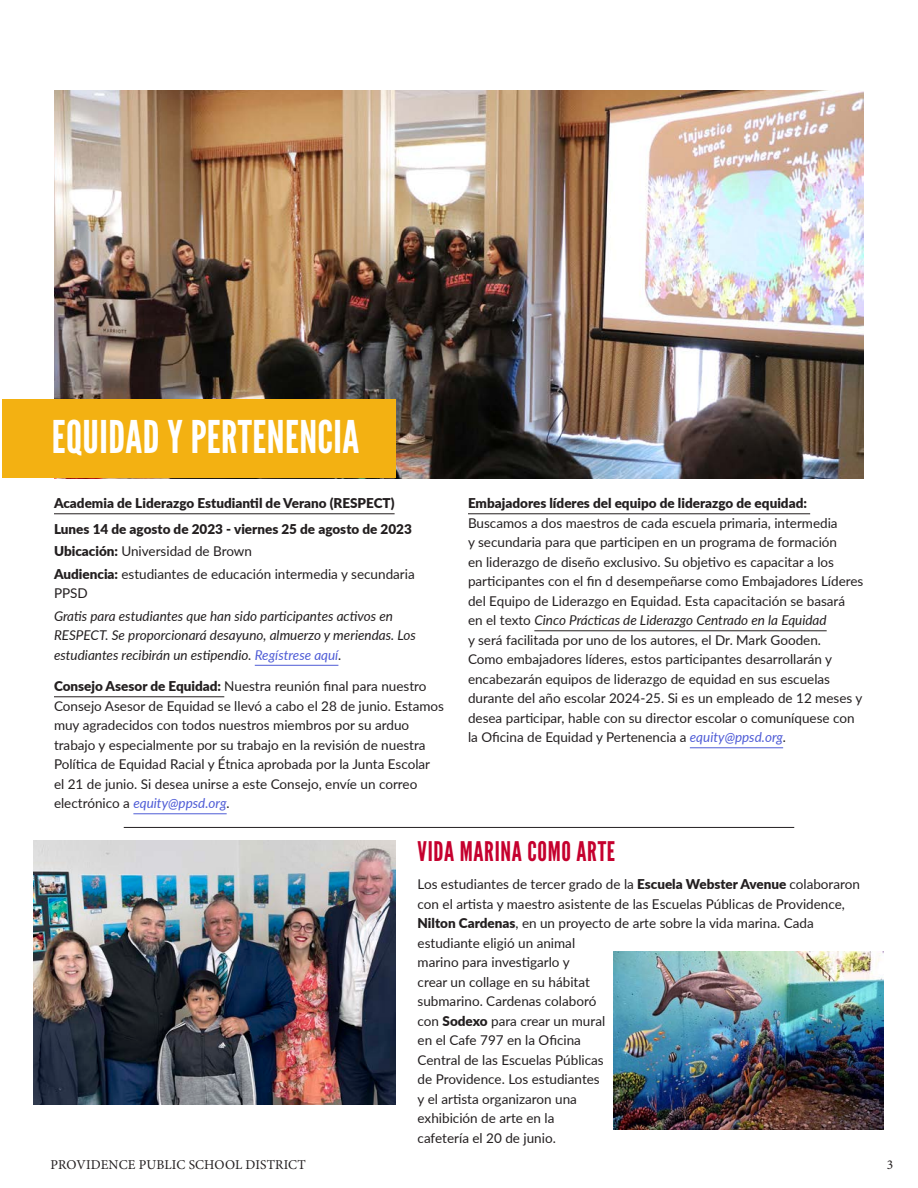
<style>
.page{position:relative;width:918px;height:1188px;background:#fff}
.page>*{position:absolute;margin:0;border:0;box-sizing:border-box;transform-origin:0 0}
.t1{font:45px "League Gothic";letter-spacing:.01em;color:#fff}
.t2{font:27px "League Gothic";letter-spacing:.025em;color:#c5002e}
.t3{font:13.5px/19.5px "Lato";color:#231f20}
.t4{font:italic 13.5px/19.5px "Lato";color:#231f20}
.t5{font:900 13.5px "Lato";color:#231f20}
.t6{font:13.5px "Minion Pro";letter-spacing:.01em;color:#231f20}
.s1{font-weight:900}
.s2{color:#4f5cd6}
.s3{font-style:italic;color:#4f5cd6}
.s4{font-style:italic}
</style>
<div class="page">
<img style="left:54px;top:90px;width:810px;height:388px">
<div style="left:2px;top:400px;width:394px;height:78px;background:#f3b112"></div>
<hr style="left:54px;top:513px;width:341px;height:1px;background:#231f20">
<hr style="left:255px;top:665px;width:83px;height:1px;background:#4f5cd6">
<hr style="left:54px;top:696px;width:170px;height:1px;background:#231f20">
<hr style="left:133px;top:813px;width:94px;height:1px;background:#4f5cd6">
<hr style="left:468px;top:513px;width:342px;height:1px;background:#231f20">
<hr style="left:534px;top:630px;width:293px;height:1px;background:#231f20">
<hr style="left:690px;top:747px;width:93px;height:1px;background:#4f5cd6">
<hr style="left:124px;top:827px;width:670px;height:1px;background:#231f20">
<img style="left:33px;top:841px;width:363px;height:264px">
<img style="left:614px;top:952px;width:269px;height:177px">
<p class="t1" style="left:52px;top:411px;width:309px">EQUIDAD Y PERTENENCIA</p>
<p class="t5" style="left:54px;top:493px;width:342px">Academia de Liderazgo Estudiantil de Verano (RESPECT)</p>
<p class="t5" style="left:54px;top:519px;width:359px">Lunes 14 de agosto de 2023 - viernes 25 de agosto de 2023</p>
<p class="t3" style="left:54px;top:541px;width:200px"><span class="s1">Ubicación:</span> Universidad de Brown</p>
<p class="t3" style="left:54px;top:564px;width:362px"><span class="s1">Audiencia:</span> estudiantes de educación intermedia y secundaria<br>PPSD</p>
<p class="t4" style="left:54px;top:606px;width:363px">Gratis para estudiantes que han sido participantes activos en<br>RESPECT. Se proporcionará desayuno, almuerzo y meriendas. Los estudiantes recibirán un estipendio. <span class="s2">Regístrese aquí</span>.</p>
<p class="t3" style="left:54px;top:676px;width:392px"><span class="s1">Consejo Asesor de Equidad:</span> Nuestra reunión final para nuestro Consejo Asesor de Equidad se llevó a cabo el 28 de junio. Estamos muy agradecidos con todos nuestros miembros por su arduo trabajo y especialmente por su trabajo en la revisión de nuestra Política de Equidad Racial y Étnica aprobada por la Junta Escolar<br>el 21 de junio. Si desea unirse a este Consejo, envíe un correo electrónico a <span class="s3">equity@ppsd.org</span><span class="s4">.</span></p>
<p class="t3" style="left:468px;top:493px;width:397px"><span class="s1">Embajadores líderes del equipo de liderazgo de equidad:<br></span>Buscamos a dos maestros de cada escuela primaria, intermedia<br>y secundaria para que participen en un programa de formación<br>en liderazgo de diseño exclusivo. Su objetivo es capacitar a los participantes con el fin d desempeñarse como Embajadores Líderes del Equipo de Liderazgo en Equidad. Esta capacitación se basará<br>en el texto <span class="s4">Cinco Prácticas de Liderazgo Centrado en la Equidad<br></span>y será facilitada por uno de los autores, el Dr. Mark Gooden.<br>Como embajadores líderes, estos participantes desarrollarán y encabezarán equipos de liderazgo de equidad en sus escuelas durante del año escolar 2024-25. Si es un empleado de 12 meses y desea participar, hable con su director escolar o comuníquese con la Oficina de Equidad y Pertenencia a <span class="s3">equity@ppsd.org</span><span class="s4">.</span></p>
<p class="t2" style="left:418px;top:835px;width:199px">VIDA MARINA COMO ARTE</p>
<p class="t3" style="left:418px;top:874px;width:444px">Los estudiantes de tercer grado de la <span class="s1">Escuela Webster Avenue</span> colaboraron con el artista y maestro asistente de las Escuelas Públicas de Providence, <span class="s1">Nilton Cardenas</span>, en un proyecto de arte sobre la vida marina. Cada estudiante eligió un animal<br>marino para investigarlo y<br>crear un collage en su hábitat<br>submarino. Cardenas colaboró<br>con <span class="s1">Sodexo</span> para crear un mural<br>en el Cafe 797 en la Oficina<br>Central de las Escuelas Públicas<br>de Providence. Los estudiantes<br>y el artista organizaron una<br>exhibición de arte en la<br>cafetería el 20 de junio.</p>
<p class="t6" style="left:50px;top:1155px;width:257px">PROVIDENCE PUBLIC SCHOOL DISTRICT</p>
<p class="t6" style="left:887px;top:1155px;width:8px">3</p>
</div>
